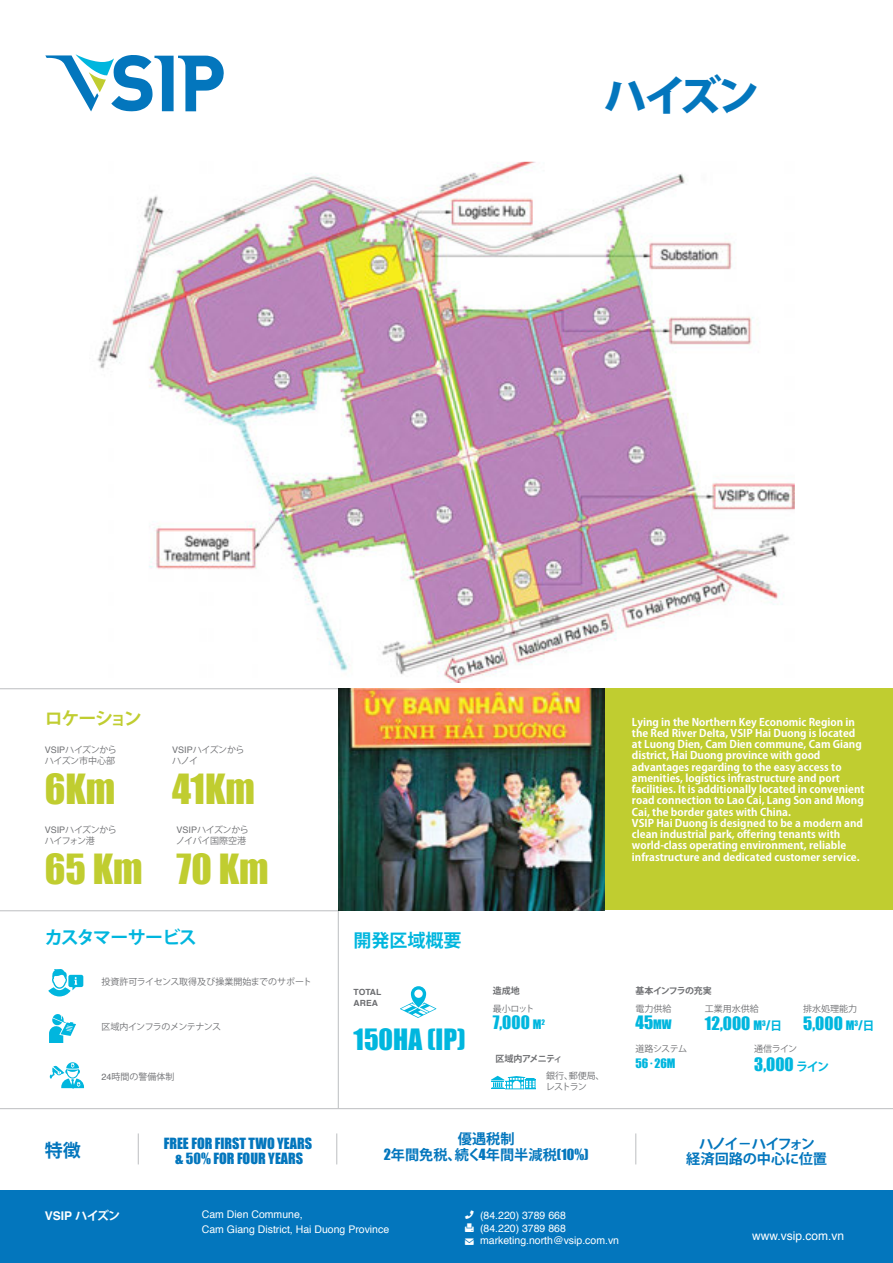
<style>
.page{position:relative;width:893px;height:1263px;background:#fff}
.page>*{position:absolute;margin:0;border:0;box-sizing:border-box;transform-origin:0 0}
.t1{font:800 42px "Koz Go Pr 6 N";color:#0376bd}
.t2{font:38.25px "Impact";color:#c0cd30}
.t3{font:27px "Impact";color:#00b6de}
.t4{font:700 18px "Koz Go Pr 6 N";letter-spacing:-.065em;color:#00b6de}
.t5{font:700 18px "Koz Go Pr 6 N";letter-spacing:-.08em;color:#c0cd30}
.t6{font:700 18px "Koz Go Pr 6 N";letter-spacing:-.03em;color:#00b6de}
.t7{font:700 18px "Koz Go Pr 6 N";color:#0376bd}
.t8{font:16.95px "Impact";color:#00b6de}
.t9{font:14.25px/15.8px "Impact";color:#0376bd;text-align:center}
.t10{font:700 14.25px/15.8px "Koz Go Pr 6 N";color:#0376bd;text-align:center}
.t11{font:700 14.25px/15.8px "Koz Go Pr 6 N";letter-spacing:-.02em;color:#0376bd;text-align:center}
.t12{font:12px "Helvetica";color:#fff}
.t13{font:700 12px "Helvetica";color:#fff}
.t14{font:12px "Impact";color:#00b6de}
.t15{font:700 10.5px/11.2px "Koz Go Pr 6 N";color:#fff}
.t16{font:10.5px/12.6px "Helvetica";color:#fff}
.t17{font:9px/10.8px "Koz Go Pr 6 N";letter-spacing:-.02em;color:#6d6e71}
.t18{font:9px "Koz Go Pr 6 N";color:#6d6e71}
.t19{font:9px/10.8px "Koz Go Pr 6 N";letter-spacing:-.06em;color:#6d6e71}
.t20{font:700 9px "Koz Go Pr 6 N";letter-spacing:-.06em;color:#6d6e71}
.t21{font:9px "Koz Go Pr 6 N";letter-spacing:-.05em;color:#6d6e71}
.t22{font:9px/10.8px "Koz Go Pr 6 N";letter-spacing:-.04em;color:#6d6e71}
.t23{font:700 8.55px/10.2px "Helvetica";color:#6d6e71}
.t24{font:8.55px "SS Standard";color:#fff}
.s1{font-family:"Helvetica"}
.s2{font-size:12px}
.s3{font-family:"Koz Go Pr 6 N";font-weight:700;font-size:12px}
.s4{font-family:"Koz Go Pr 6 N"}
.s5{font-family:"Impact";font-weight:400}
</style>
<div class="page">
<div style="left:338px;top:688px;width:555px;height:222px;background:#c0cd30"></div>
<img style="left:97px;top:161px;width:698px;height:522px">
<div style="left:0;top:1191px;width:893px;height:72px;background:#0376bd"></div>
<svg style="left:45px;top:54px;width:179px;height:57px"></svg>
<hr style="left:0;top:910px;width:339px;height:1px;background:#bcbec0">
<hr style="left:0;top:688px;width:339px;height:1px;background:#bcbec0">
<hr style="left:0;top:1108px;width:893px;height:1px;background:#bcbec0">
<hr style="left:138px;top:1133px;width:1px;height:31px;background:#bcbec0">
<hr style="left:336px;top:1133px;width:1px;height:31px;background:#bcbec0">
<hr style="left:338px;top:910px;width:1px;height:198px;background:#bcbec0">
<hr style="left:635px;top:1133px;width:1px;height:31px;background:#bcbec0">
<svg style="left:48px;top:969px;width:35px;height:27px"></svg>
<svg style="left:49px;top:1014px;width:27px;height:29px"></svg>
<svg style="left:50px;top:1062px;width:34px;height:26px"></svg>
<img style="left:338px;top:689px;width:267px;height:222px">
<svg style="left:491px;top:1076px;width:45px;height:13px"></svg>
<svg style="left:400px;top:986px;width:36px;height:32px"></svg>
<h1 class="t1" style="left:604px;top:72px;width:156px">ハイズン</h1>
<h3 class="t5" style="left:45px;top:708px;width:98px">ロケーション</h3>
<p class="t17" style="left:45px;top:745px;width:74px"><span class="s1">VSIP</span>ハイズンからハイズン市中心部</p>
<h2 class="t2" style="left:45px;top:759px;width:72px">6Km</h2>
<p class="t19" style="left:45px;top:824px;width:74px"><span class="s1">VSIP</span>ハイズンからハイフォン港</p>
<h2 class="t2" style="left:45px;top:839px;width:99px">65 Km</h2>
<p class="t19" style="left:172px;top:745px;width:74px"><span class="s1">VSIP</span>ハイズンからハノイ</p>
<h2 class="t2" style="left:172px;top:759px;width:84px">41Km</h2>
<p class="t17" style="left:176px;top:824px;width:74px"><span class="s1">VSIP</span>ハイズンからノイバイ国際空港</p>
<h2 class="t2" style="left:177px;top:839px;width:94px">70 Km</h2>
<h3 class="t4" style="left:45px;top:927px;width:154px">カスタマーサービス</h3>
<p class="t18" style="left:101px;top:977px;width:212px">投資許可ライセンス取得及び操業開始までのサポート</p>
<p class="t21" style="left:101px;top:1021px;width:121px">区域内インフラのメンテナンス</p>
<p class="t18" style="left:101px;top:1071px;width:75px"><span class="s1">24</span>時間の警備体制</p>
<p class="t15" style="left:632px;top:716px;width:234px">Lying in the Northern Key Economic Region in the Red River Delta, VSIP Hai Duong is located at Luong Dien, Cam Dien commune, Cam Giang district, Hai Duong province with good advantages regarding to the easy access to amenities, logistics infrastructure and port facilities. It is additionally located in convenient road connection to Lao Cai, Lang Son and Mong Cai, the border gates with China.<br>VSIP Hai Duong is designed to be a modern and clean industrial park, offering tenants with world-class operating environment, reliable infrastructure and dedicated customer service.</p>
<h3 class="t6" style="left:354px;top:930px;width:109px">開発区域概要</h3>
<p class="t23" style="left:354px;top:987px;width:29px">TOTAL<br>AREA</p>
<h3 class="t3" style="left:354px;top:1018px;width:114px">150HA (IP)</h3>
<p class="t20" style="left:493px;top:986px;width:29px">造成地</p>
<p class="t20" style="left:635px;top:986px;width:78px">基本インフラの充実</p>
<p class="t17" style="left:493px;top:1003px;width:43px">最小ロット</p>
<h3 class="t8" style="left:493px;top:1009px;width:54px">7,000 <span class="s2">M</span><sup>2</sup></h3>
<p class="t17" style="left:635px;top:1003px;width:37px">電力供給</p>
<h3 class="t8" style="left:635px;top:1009px;width:38px">45<span class="s2">MW</span></h3>
<p class="t17" style="left:705px;top:1003px;width:55px">工業用水供給</p>
<h3 class="t8" style="left:705px;top:1010px;width:79px">12,000 <span class="s2">M</span><sup>3</sup><span class="s2">/</span><span class="s3">日</span></h3>
<p class="t17" style="left:803px;top:1003px;width:55px">排水処理能力</p>
<h3 class="t8" style="left:803px;top:1010px;width:73px">5,000 <span class="s2">M</span><sup>3</sup><span class="s2">/</span><span class="s3">日</span></h3>
<p class="t20" style="left:496px;top:1053px;width:68px">区域内アメニティ</p>
<p class="t22" style="left:546px;top:1071px;width:60px">銀行、郵便局、レストラン</p>
<p class="t17" style="left:635px;top:1043px;width:53px">道路システム</p>
<p class="t14" style="left:635px;top:1053px;width:42px">56<span class="s4">･</span>26M</p>
<p class="t17" style="left:754px;top:1043px;width:45px">通信ライン</p>
<h3 class="t8" style="left:754px;top:1051px;width:76px">3,000 <span class="s3">ライン</span></h3>
<h3 class="t7" style="left:45px;top:1141px;width:38px">特徴</h3>
<p class="t13" style="left:45px;top:1206px;width:77px">VSIP <span class="s4">ハイズン</span></p>
<h3 class="t9" style="left:164px;top:1135px;width:150px">FREE FOR FIRST TWO YEARS &amp; 50% FOR FOUR YEARS</h3>
<h3 class="t10" style="left:384px;top:1131px;width:206px">優遇税制<br><span class="s5">2</span>年間免税、続く<span class="s5">4</span>年間半減税<span class="s5">(10%)</span></h3>
<h3 class="t11" style="left:686px;top:1136px;width:142px">ハノイ－ハイフォン<br>経済回路の中心に位置</h3>
<p class="t16" style="left:202px;top:1206px;width:189px;line-height:15.6px">Cam Dien Commune,<br>Cam Giang District, Hai Duong Province</p>
<p class="t16" style="left:480px;top:1209px;width:141px">(84.220) 3789 668<br>(84.220) 3789 868 marketing.north@vsip.com.vn</p>
<p class="t24" style="left:465px;top:1237px;width:10px">✉</p>
<p class="t12" style="left:752px;top:1227px;width:94px">www.vsip.com.vn</p>
</div>
